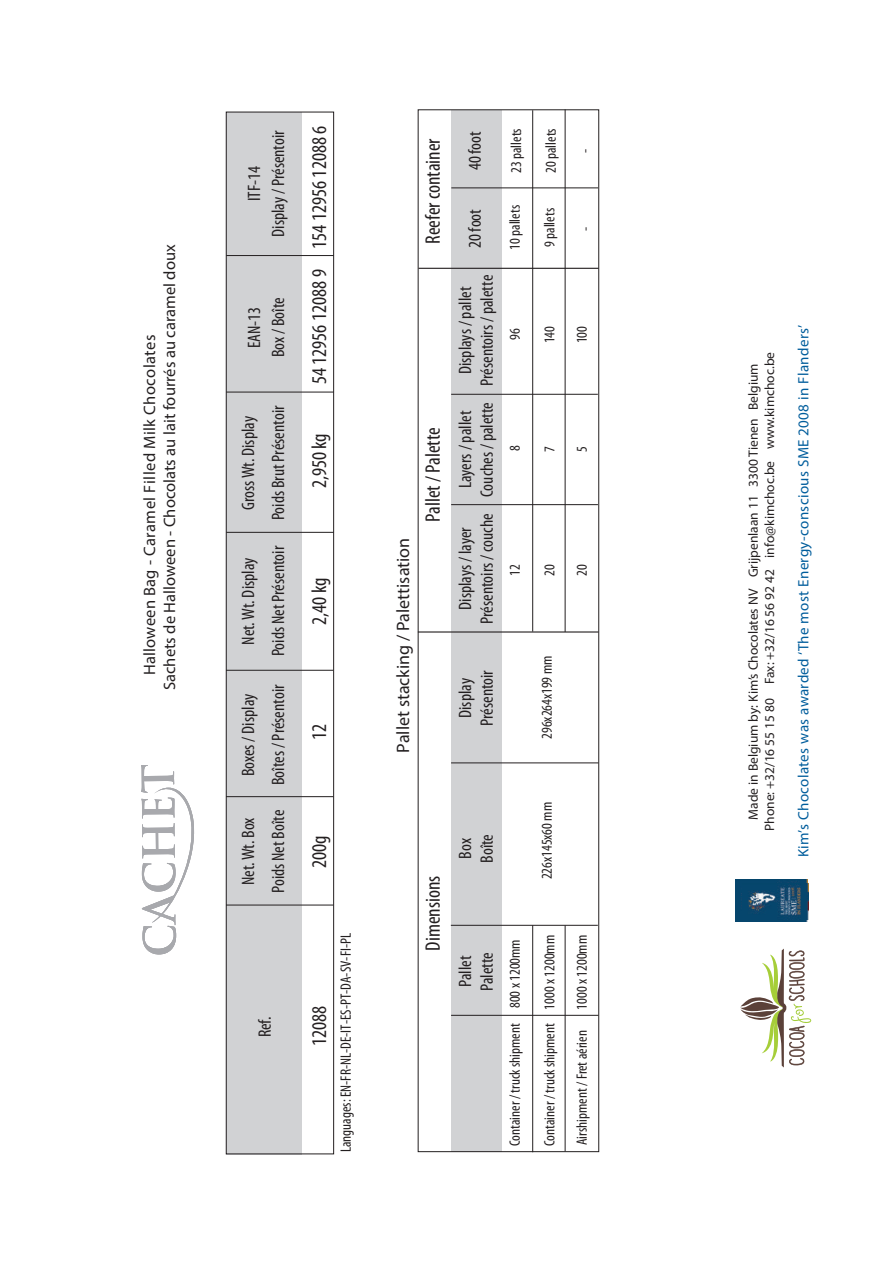
<style>
.page{position:relative;width:893px;height:1263px;background:#fff}
.page>*{position:absolute;margin:0;border:0;box-sizing:border-box;transform-origin:0 0}
.t1{font:condensed 21px "Myriad Pro";color:#231f20}
.t2{font:condensed 18px/21.6px "Myriad Pro";color:#231f20;text-align:center}
.t3{font:18px "Myriad Pro";color:#231f20}
.t4{font:16.5px/19.8px "Myriad Pro";color:#231f20}
.t5{font:condensed 15px "Myriad Pro";color:#231f20}
.t6{font:15px "Myriad Pro";letter-spacing:.025em;color:#005d9c}
.t7{font:13.5px/16.2px "Myriad Pro";color:#231f20;text-align:center}
</style>
<div class="page">
<div style="left:226px;top:112px;width:76px;height:1043px;background:#d1d2d4"></div>
<div style="left:226px;top:112px;width:108px;height:1042px;border:1px solid #231f20"></div>
<hr style="left:226px;top:905px;width:107px;height:1px;background:#231f20">
<hr style="left:226px;top:796px;width:107px;height:1px;background:#231f20">
<hr style="left:226px;top:670px;width:107px;height:1px;background:#231f20">
<hr style="left:226px;top:532px;width:108px;height:1px;background:#231f20">
<hr style="left:226px;top:392px;width:108px;height:1px;background:#231f20">
<hr style="left:226px;top:255px;width:108px;height:1px;background:#231f20">
<div style="left:451px;top:110px;width:50px;height:1041px;background:#d1d2d4"></div>
<div style="left:418px;top:110px;width:181px;height:1042px;border:1px solid #231f20"></div>
<hr style="left:451px;top:1015px;width:147px;height:1px;background:#231f20">
<hr style="left:451px;top:763px;width:147px;height:1px;background:#231f20">
<hr style="left:418px;top:631px;width:180px;height:1px;background:#231f20">
<hr style="left:418px;top:268px;width:181px;height:1px;background:#231f20">
<hr style="left:451px;top:925px;width:147px;height:1px;background:#231f20">
<hr style="left:451px;top:188px;width:147px;height:1px;background:#231f20">
<hr style="left:451px;top:504px;width:147px;height:1px;background:#231f20">
<hr style="left:451px;top:394px;width:147px;height:1px;background:#231f20">
<hr style="left:532px;top:110px;width:1px;height:522px;background:#231f20">
<hr style="left:532px;top:925px;width:1px;height:227px;background:#231f20">
<hr style="left:565px;top:109px;width:1px;height:523px;background:#231f20">
<hr style="left:565px;top:925px;width:1px;height:226px;background:#231f20">
<svg style="left:141px;top:765px;width:53px;height:189px"></svg>
<img style="left:736px;top:879px;width:71px;height:42px">
<img style="left:743px;top:883px;width:65px;height:36px">
<svg style="left:740px;top:948px;width:71px;height:119px"></svg>
<p class="t4" style="left:140px;top:690px;width:447px;text-indent:15px;rotate:-90deg">Halloween Bag - Caramel Filled Milk Chocolates<br>Sachets de Halloween - Chocolats au lait fourrés au caramel doux</p>
<p class="t2" style="left:243px;top:201px;width:37px;rotate:-90deg">ITF-14</p>
<p class="t2" style="left:267px;top:237px;width:108px;rotate:-90deg">Display / Présentoir</p>
<p class="t2" style="left:243px;top:348px;width:43px;rotate:-90deg">EAN-13</p>
<p class="t2" style="left:267px;top:357px;width:61px;rotate:-90deg">Box / Boîte</p>
<p class="t2" style="left:237px;top:510px;width:95px;rotate:-90deg">GrossWt. Display</p>
<p class="t2" style="left:237px;top:645px;width:89px;rotate:-90deg">Net.Wt. Display</p>
<p class="t2" style="left:237px;top:776px;width:84px;rotate:-90deg">Boxes / Display</p>
<p class="t2" style="left:237px;top:885px;width:69px;rotate:-90deg">Net.Wt. Box</p>
<p class="t2" style="left:267px;top:520px;width:116px;rotate:-90deg">Poids Brut Présentoir</p>
<p class="t2" style="left:267px;top:656px;width:112px;rotate:-90deg">Poids Net Présentoir</p>
<p class="t2" style="left:267px;top:785px;width:102px;rotate:-90deg">Boîtes / Présentoir</p>
<p class="t2" style="left:267px;top:893px;width:85px;rotate:-90deg">Poids Net Boîte</p>
<p class="t2" style="left:254px;top:1037px;width:22px;rotate:-90deg">Ref.</p>
<p class="t1" style="left:306px;top:384px;width:260px;rotate:-90deg">54 12956 12088 9 154 12956 12088 6</p>
<p class="t1" style="left:306px;top:488px;width:57px;rotate:-90deg">2,950 kg</p>
<p class="t1" style="left:306px;top:625px;width:49px;rotate:-90deg">2,40 kg</p>
<p class="t1" style="left:306px;top:740px;width:18px;rotate:-90deg">12</p>
<p class="t1" style="left:306px;top:868px;width:34px;rotate:-90deg">200g</p>
<p class="t1" style="left:306px;top:1046px;width:42px;rotate:-90deg">12088</p>
<p class="t5" style="left:337px;top:1152px;width:221px;rotate:-90deg">Languages: EN-FR-NL-DE-IT-ES-PT-DA-SV-FI-PL</p>
<p class="t1" style="left:420px;top:244px;width:107px;rotate:-90deg">Reefer container</p>
<p class="t3" style="left:392px;top:752px;width:216px;rotate:-90deg">Pallet stacking / Palettisation</p>
<p class="t1" style="left:420px;top:522px;width:96px;rotate:-90deg">Pallet / Palette</p>
<p class="t2" style="left:464px;top:170px;width:41px;rotate:-90deg">40 foot</p>
<p class="t2" style="left:464px;top:248px;width:41px;rotate:-90deg">20 foot</p>
<p class="t2" style="left:454px;top:386px;width:113px;rotate:-90deg">Displays / pallet<br>Présentoirs / palette</p>
<p class="t2" style="left:454px;top:497px;width:96px;rotate:-90deg">Layers / pallet<br>Couches / palette</p>
<p class="t2" style="left:454px;top:624px;width:112px;rotate:-90deg">Displays / layer<br>Présentoirs / couche</p>
<p class="t5" style="left:507px;top:173px;width:46px;rotate:-90deg">23 pallets</p>
<p class="t5" style="left:506px;top:250px;width:46px;rotate:-90deg">10 pallets</p>
<p class="t5" style="left:506px;top:340px;width:13px;rotate:-90deg">96</p>
<p class="t5" style="left:506px;top:451px;width:7px;rotate:-90deg">8</p>
<p class="t5" style="left:506px;top:576px;width:13px;rotate:-90deg">12</p>
<p class="t2" style="left:454px;top:726px;width:57px;rotate:-90deg">Display<br>Présentoir</p>
<p class="t5" style="left:542px;top:173px;width:46px;rotate:-90deg">20 pallets</p>
<p class="t5" style="left:540px;top:247px;width:40px;rotate:-90deg">9 pallets</p>
<p class="t5" style="left:540px;top:343px;width:19px;rotate:-90deg">140</p>
<p class="t5" style="left:540px;top:452px;width:7px;rotate:-90deg">7</p>
<p class="t5" style="left:540px;top:576px;width:13px;rotate:-90deg">20</p>
<p class="t5" style="left:538px;top:739px;width:85px;rotate:-90deg">296x264x199 mm</p>
<p class="t5" style="left:576px;top:153px;width:6px;rotate:-90deg">-</p>
<p class="t5" style="left:576px;top:231px;width:6px;rotate:-90deg">-</p>
<p class="t5" style="left:573px;top:343px;width:19px;rotate:-90deg">100</p>
<p class="t5" style="left:573px;top:452px;width:7px;rotate:-90deg">5</p>
<p class="t5" style="left:573px;top:576px;width:13px;rotate:-90deg">20</p>
<p class="t1" style="left:420px;top:951px;width:77px;rotate:-90deg">Dimensions</p>
<p class="t2" style="left:454px;top:863px;width:30px;text-align:left;rotate:-90deg">Box<br>Boîte</p>
<p class="t2" style="left:454px;top:991px;width:40px;text-align:left;rotate:-90deg">Pallet<br>Palette</p>
<p class="t5" style="left:506px;top:1146px;width:208px;rotate:-90deg">Container / truck shipment 800 x 1200mm</p>
<p class="t5" style="left:538px;top:879px;width:79px;rotate:-90deg">226x145x60 mm</p>
<p class="t5" style="left:540px;top:1146px;width:213px;rotate:-90deg">Container / truck shipment 1000 x 1200mm</p>
<p class="t5" style="left:573px;top:1009px;width:76px;rotate:-90deg">1000 x 1200mm</p>
<p class="t5" style="left:573px;top:1145px;width:116px;rotate:-90deg">Airshipment / Fret aérien</p>
<p class="t7" style="left:745px;top:831px;width:480px;rotate:-90deg">Made in Belgium by: Kim’s Chocolates NV Grijpenlaan 11 3300 Tienen Belgium<br>Phone: +32/16 55 15 80 Fax: +32/16 56 92 42 info@kimchoc.be www.kimchoc.be</p>
<p class="t6" style="left:794px;top:857px;width:534px;rotate:-90deg">Kim’s Chocolates was awarded ‘The most Energy-conscious SME 2008 in Flanders’</p>
</div>
